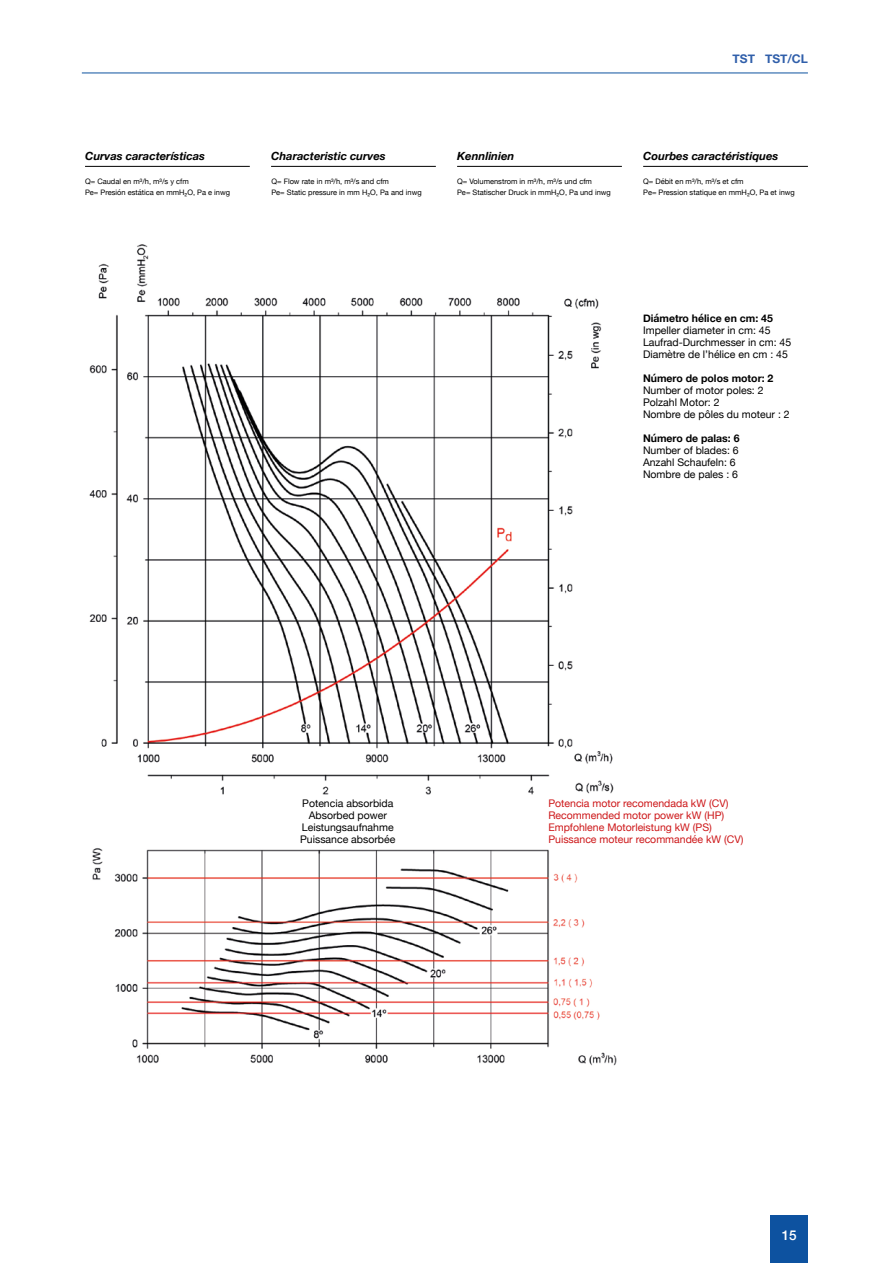
<style>
.page{position:relative;width:893px;height:1263px;background:#fff}
.page>*{position:absolute;margin:0;border:0;box-sizing:border-box;transform-origin:0 0}
.t1{font:500 13.5px "Helvetica Neue";color:#fff}
.t2{font:700 12px "Helvetica Neue";color:#305faa}
.t3{font:italic 700 11.25px "Helvetica Neue";color:#000}
.t4{font:10.5px/12px "Helvetica Neue";color:#000}
.t5{font:10.5px/12px "Helvetica Neue";color:#cd1719}
.t6{font:700 10.5px "Helvetica Neue";color:#000}
.t7{font:7.5px "Helvetica Neue";color:#000}
</style>
<div class="page">
<div style="left:771px;top:1215px;width:37px;height:48px;background:#0d52a0"></div>
<hr style="left:82px;top:73px;width:726px;height:1px;background:#0d52a0">
<hr style="left:85px;top:166px;width:165px;height:1px;background:#000">
<hr style="left:271px;top:166px;width:165px;height:1px;background:#000">
<hr style="left:457px;top:166px;width:165px;height:1px;background:#000">
<hr style="left:643px;top:166px;width:165px;height:1px;background:#000">
<img style="left:89px;top:244px;width:528px;height:822px">
<p class="t2" style="left:733px;top:49px;width:77px">TST TST/CL</p>
<p class="t3" style="left:85px;top:147px;width:122px">Curvas características</p>
<p class="t3" style="left:271px;top:147px;width:116px">Characteristic curves</p>
<p class="t3" style="left:457px;top:147px;width:59px">Kennlinien</p>
<p class="t3" style="left:643px;top:147px;width:137px">Courbes caractéristiques</p>
<p class="t7" style="left:85px;top:187px;width:147px">Pe= Presión estática en mmH₂O, Pa e inwg</p>
<p class="t7" style="left:271px;top:187px;width:152px">Pe= Static pressure in mm H₂O, Pa and inwg</p>
<p class="t7" style="left:457px;top:187px;width:155px">Pe= Statischer Druck in mmH₂O, Pa und inwg</p>
<p class="t7" style="left:643px;top:187px;width:153px">Pe= Pression statique en mmH₂O, Pa et inwg</p>
<p class="t7" style="left:85px;top:176px;width:105px">Q= Caudal en m³/h, m³/s y cfm</p>
<p class="t7" style="left:271px;top:176px;width:119px">Q= Flow rate in m³/h, m³/s and cfm</p>
<p class="t7" style="left:457px;top:176px;width:136px">Q= Volumenstrom in m³/h, m³/s und cfm</p>
<p class="t7" style="left:643px;top:176px;width:102px">Q= Débit en m³/h, m³/s et cfm</p>
<p class="t4" style="left:300px;top:798px;width:97px;text-align:center">Potencia absorbida<br>Absorbed power<br>Leistungsaufnahme<br>Puissance absorbée</p>
<p class="t6" style="left:643px;top:310px;width:131px">Diámetro hélice en cm: 45</p>
<p class="t4" style="left:643px;top:325px;width:150px">Impeller diameter in cm: 45<br>Laufrad-Durchmesser in cm: 45<br>Diamètre de l’hélice en cm : 45</p>
<p class="t6" style="left:643px;top:370px;width:132px">Número de polos motor: 2</p>
<p class="t4" style="left:643px;top:385px;width:148px">Number of motor poles: 2<br>Polzahl Motor: 2<br>Nombre de pôles du moteur : 2</p>
<p class="t6" style="left:643px;top:430px;width:98px">Número de palas: 6</p>
<p class="t4" style="left:643px;top:445px;width:97px">Number of blades: 6<br>Anzahl Schaufeln: 6<br>Nombre de pales : 6</p>
<p class="t5" style="left:548px;top:798px;width:197px">Potencia motor recomendada kW (CV)<br>Recommended motor power kW (HP)<br>Empfohlene Motorleistung kW (PS)<br>Puissance moteur recommandée kW (CV)</p>
<p class="t1" style="left:782px;top:1224px;width:17px">15</p>
</div>
